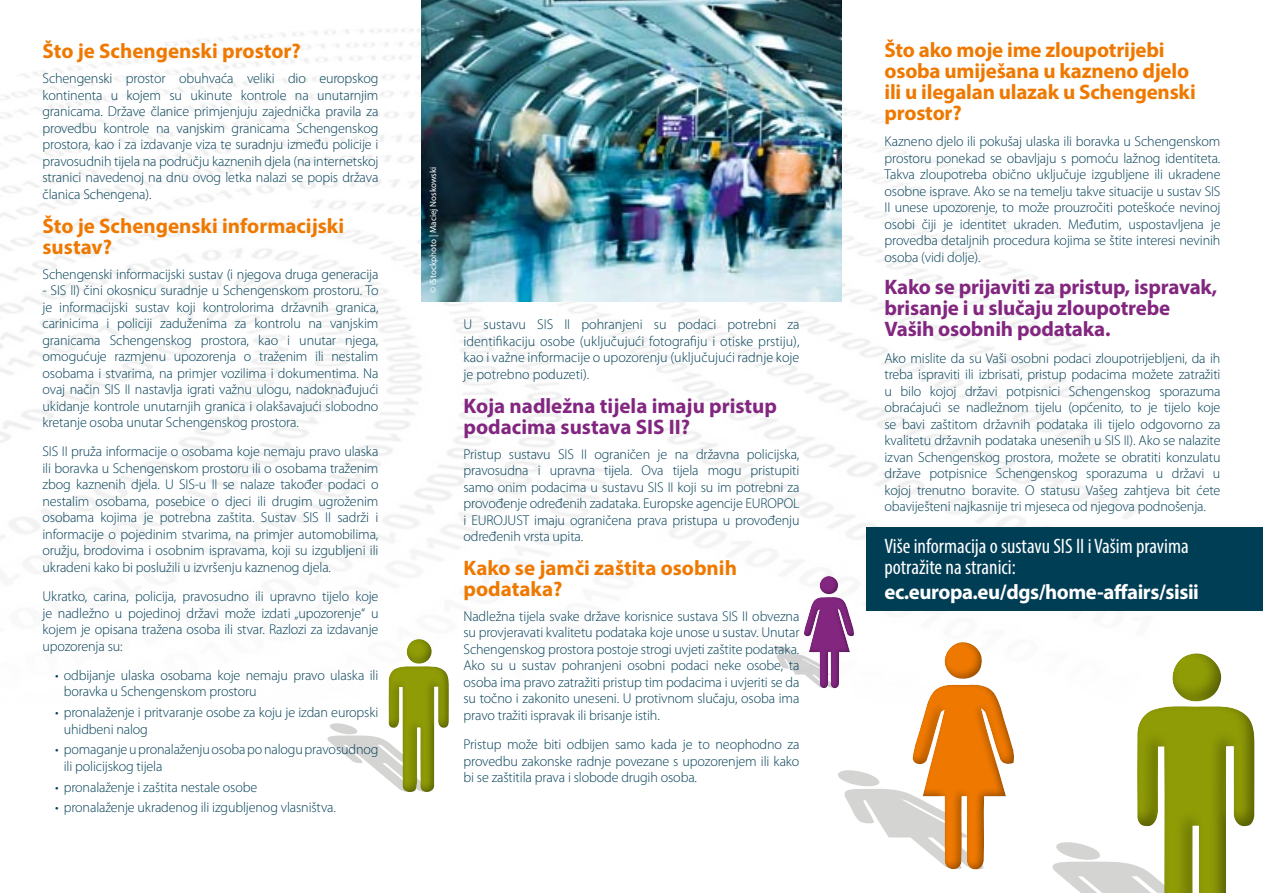
<style>
.page{position:relative;width:1263px;height:893px;background:#fff}
.page>*{position:absolute;margin:0;border:0;box-sizing:border-box;transform-origin:0 0}
.t1{font:700 21px/21px "Myriad Pro";letter-spacing:-.01em;color:#ef7900}
.t2{font:700 21px/21px "Myriad Pro";letter-spacing:-.01em;color:#822680}
.t3{font:condensed 21px/21px "Myriad Pro";color:#fff}
.t4{font:700 21px "Myriad Pro";letter-spacing:-.02em;color:#fff}
.t5{font:300 14.25px/16.5px "Myriad Pro";letter-spacing:-.01em;color:#003e55;text-align:justify}
.t6{font:9px "Myriad Pro";color:#fff}
</style>
<div class="page">
<img style="left:0;top:29px;width:1263px;height:788px">
<svg style="left:1041px;top:651px;width:93px;height:242px"></svg>
<div style="left:1134px;top:651px;width:120px;height:242px;background:#000;opacity:.4"></div>
<svg style="left:321px;top:638px;width:65px;height:155px"></svg>
<div style="left:386px;top:638px;width:63px;height:155px;background:#000;opacity:.4"></div>
<svg style="left:766px;top:575px;width:254px;height:295px"></svg>
<div style="left:804px;top:575px;width:51px;height:114px;background:#000;opacity:.4"></div>
<div style="left:866px;top:527px;width:397px;height:83px;background:#003e55"></div>
<img style="left:421px;top:0;width:421px;height:301px">
<h1 class="t1" style="left:43px;top:40px;width:260px">Što je Schengenski prostor?</h1>
<p class="t5" style="left:43px;top:70px;width:337px">Schengenski prostor obuhvaća veliki dio europskog kontinenta u kojem su ukinute kontrole na unutarnjim granicama. Države članice primjenjuju zajednička pravila za provedbu kontrole na vanjskim granicama Schengenskog prostora, kao i za izdavanje viza te suradnju između policije i pravosudnih tijela na području kaznenih djela (na internetskoj stranici navedenoj na dnu ovog letka nalazi se popis država članica Schengena).</p>
<h1 class="t1" style="left:43px;top:214px;width:303px">Što je Schengenski informacijski sustav?</h1>
<p class="t5" style="left:43px;top:265px;width:337px">Schengenski informacijski sustav (i njegova druga generacija</p>
<p class="t5" style="left:43px;top:282px;width:337px">- SIS II) čini okosnicu suradnje u Schengenskom prostoru. To je informacijski sustav koji kontrolorima državnih granica, carinicima i policiji zaduženima za kontrolu na vanjskim granicama Schengenskog prostora, kao i unutar njega, omogućuje razmjenu upozorenja o traženim ili nestalim osobama i stvarima, na primjer vozilima i dokumentima. Na ovaj način SIS II nastavlja igrati važnu ulogu, nadoknađujući ukidanje kontrole unutarnjih granica i olakšavajući slobodno kretanje osoba unutar Schengenskog prostora.</p>
<p class="t5" style="left:43px;top:443px;width:337px">SIS II pruža informacije o osobama koje nemaju pravo ulaska ili boravka u Schengenskom prostoru ili o osobama traženim zbog kaznenih djela. U SIS-u II se nalaze također podaci o nestalim osobama, posebice o djeci ili drugim ugroženim osobama kojima je potrebna zaštita. Sustav SIS II sadrži i informacije o pojedinim stvarima, na primjer automobilima, oružju, brodovima i osobnim ispravama, koji su izgubljeni ili ukradeni kako bi poslužili u izvršenju kaznenog djela.</p>
<p class="t5" style="left:43px;top:588px;width:337px">Ukratko, carina, policija, pravosudno ili upravno tijelo koje je nadležno u pojedinoj državi može izdati „upozorenje“ u kojem je opisana tražena osoba ili stvar. Razlozi za izdavanje upozorenja su:</p>
<p class="t5" style="left:64px;top:667px;width:316px;text-indent:-9px">• odbijanje ulaska osobama koje nemaju pravo ulaska ili boravka u Schengenskom prostoru</p>
<p class="t5" style="left:64px;top:704px;width:316px;text-indent:-9px">• pronalaženje i pritvaranje osobe za koju je izdan europski uhidbeni nalog</p>
<p class="t5" style="left:64px;top:741px;width:316px;text-indent:-9px">• pomaganje u pronalaženju osoba po nalogu pravosudnog ili policijskog tijela</p>
<p class="t5" style="left:55px;top:778px;width:203px">• pronalaženje i zaštita nestale osobe</p>
<p class="t5" style="left:55px;top:799px;width:282px">• pronalaženje ukradenog ili izgubljenog vlasništva.</p>
<p class="t6" style="left:428px;top:293px;width:128px;rotate:-90deg">© iStockphoto | Maciej Noskowski</p>
<p class="t5" style="left:463px;top:316px;width:337px">U sustavu SIS II pohranjeni su podaci potrebni za identifikaciju osobe (uključujući fotografiju i otiske prstiju), kao i važne informacije o upozorenju (uključujući radnje koje je potrebno poduzeti).</p>
<h1 class="t2" style="left:463px;top:394px;width:315px">Koja nadležna tijela imaju pristup podacima sustava SIS II?</h1>
<p class="t5" style="left:463px;top:445px;width:337px">Pristup sustavu SIS II ograničen je na državna policijska, pravosudna i upravna tijela. Ova tijela mogu pristupiti samo onim podacima u sustavu SIS II koji su im potrebni za provođenje određenih zadataka. Europske agencije EUROPOL i EUROJUST imaju ograničena prava pristupa u provođenju određenih vrsta upita.</p>
<h1 class="t1" style="left:463px;top:556px;width:275px">Kako se jamči zaštita osobnih podataka?</h1>
<p class="t5" style="left:463px;top:608px;width:337px">Nadležna tijela svake države korisnice sustava SIS II obvezna su provjeravati kvalitetu podataka koje unose u sustav. Unutar Schengenskog prostora postoje strogi uvjeti zaštite podataka.<br>Ako su u sustav pohranjeni osobni podaci neke osobe, ta osoba ima pravo zatražiti pristup tim podacima i uvjeriti se da su točno i zakonito uneseni. U protivnom slučaju, osoba ima pravo tražiti ispravak ili brisanje istih.</p>
<p class="t5" style="left:463px;top:736px;width:337px">Pristup može biti odbijen samo kada je to neophodno za provedbu zakonske radnje povezane s upozorenjem ili kako bi se zaštitila prava i slobode drugih osoba.</p>
<h1 class="t1" style="left:884px;top:39px;width:313px">Što ako moje ime zloupotrijebi osoba umiješana u kazneno djelo ili u ilegalan ulazak u Schengenski prostor?</h1>
<p class="t5" style="left:884px;top:133px;width:337px">Kazneno djelo ili pokušaj ulaska ili boravka u Schengenskom prostoru ponekad se obavljaju s pomoću lažnog identiteta.<br>Takva zloupotreba obično uključuje izgubljene ili ukradene osobne isprave. Ako se na temelju takve situacije u sustav SIS II unese upozorenje, to može prouzročiti poteškoće nevinoj osobi čiji je identitet ukraden. Međutim, uspostavljena je provedba detaljnih procedura kojima se štite interesi nevinih osoba (vidi dolje).</p>
<h1 class="t2" style="left:884px;top:276px;width:334px">Kako se prijaviti za pristup, ispravak, brisanje i u slučaju zloupotrebe<br>Vaših osobnih podataka.</h1>
<p class="t5" style="left:884px;top:349px;width:337px">Ako mislite da su Vaši osobni podaci zloupotrijebljeni, da ih treba ispraviti ili izbrisati, pristup podacima možete zatražiti u bilo kojoj državi potpisnici Schengenskog sporazuma obraćajući se nadležnom tijelu (općenito, to je tijelo koje se bavi zaštitom državnih podataka ili tijelo odgovorno za kvalitetu državnih podataka unesenih u SIS II). Ako se nalazite izvan Schengenskog prostora, možete se obratiti konzulatu države potpisnice Schengenskog sporazuma u državi u kojoj trenutno boravite. O statusu Vašeg zahtjeva bit ćete obaviješteni najkasnije tri mjeseca od njegova podnošenja.</p>
<h1 class="t3" style="left:884px;top:536px;width:306px">Više informacija o sustavu SIS II i Vašim pravima potražite na stranici:</h1>
<h1 class="t4" style="left:884px;top:579px;width:316px">ec.europa.eu/dgs/home-affairs/sisii</h1>
</div>
